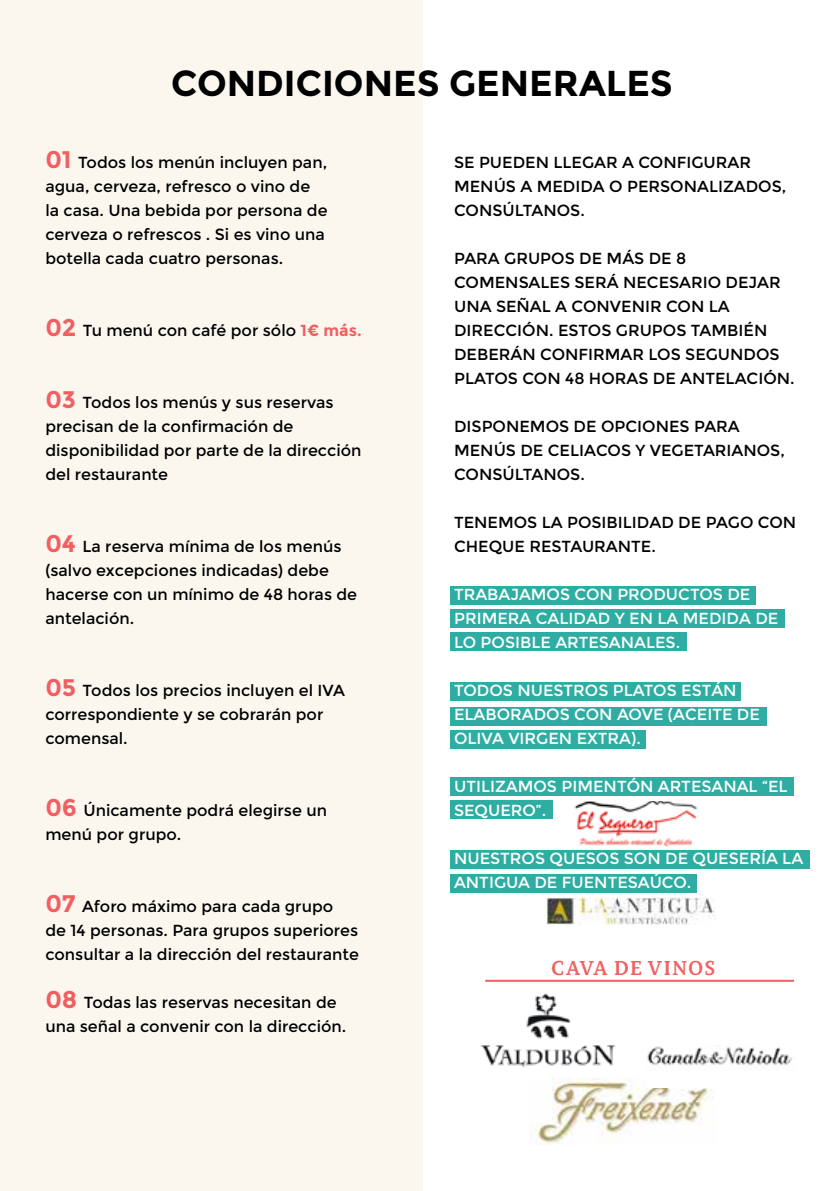
<style>
.page{position:relative;width:840px;height:1191px;background:#fff}
.page>*{position:absolute;margin:0;border:0;box-sizing:border-box;transform-origin:0 0}
.t1{font:700 36px "Montserrat";color:#000}
.t2{font:700 20px "Permian Slab Serif Typeface";letter-spacing:.045em;color:#f15f62}
.t3{font:16px/24px "Montserrat";color:#000}
.t4{font:16px/24px "Montserrat";color:#fff}
.s1{font-weight:700;font-size:24px;color:#f15f62}
.s2{font-weight:700;color:#f15f62}
.s3{font-weight:700;font-size:24px;color:#f05e61}
</style>
<div class="page">
<img style="left:574px;top:801px;width:124px;height:46px">
<div style="left:0;top:0;width:422px;height:1191px;background:#fbf7ef"></div>
<div style="left:450px;top:586px;width:305px;height:19px;background:#30ada2"></div>
<div style="left:450px;top:609px;width:335px;height:18px;background:#30ada2"></div>
<div style="left:450px;top:682px;width:290px;height:18px;background:#30ada2"></div>
<div style="left:450px;top:777px;width:343px;height:18px;background:#30ada2"></div>
<div style="left:450px;top:850px;width:359px;height:19px;background:#30ada2"></div>
<div style="left:450px;top:874px;width:246px;height:18px;background:#30ada2"></div>
<div style="left:450px;top:800px;width:103px;height:18px;background:#30ada2"></div>
<div style="left:450px;top:730px;width:195px;height:18px;background:#30ada2"></div>
<div style="left:450px;top:707px;width:316px;height:18px;background:#30ada2"></div>
<div style="left:450px;top:632px;width:236px;height:18px;background:#30ada2"></div>
<img style="left:529px;top:1078px;width:184px;height:66px">
<img style="left:646px;top:1045px;width:146px;height:42px">
<img style="left:480px;top:993px;width:136px;height:74px">
<hr style="left:485px;top:979px;width:308px;height:2px;background:#f15f62">
<img style="left:546px;top:897px;width:168px;height:28px">
<h1 class="t1" style="left:171px;top:62px;width:503px">CONDICIONES GENERALES</h1>
<p class="t3" style="left:45px;top:151px;width:283px"><span class="s1">01</span> Todos los menún incluyen pan, agua, cerveza, refresco o vino de la casa. Una bebida por persona de cerveza o refrescos . Si es vino una botella cada cuatro personas.</p>
<p class="t3" style="left:45px;top:319px;width:317px"><span class="s1">02</span> Tu menú con café por sólo <span class="s2">1€ más.</span></p>
<p class="t3" style="left:45px;top:391px;width:317px"><span class="s1">03</span> Todos los menús y sus reservas precisan de la confirmación de disponibilidad por parte de la dirección del restaurante</p>
<p class="t3" style="left:45px;top:535px;width:313px"><span class="s1">04</span> La reserva mínima de los menús (salvo excepciones indicadas) debe hacerse con un mínimo de 48 horas de antelación.</p>
<p class="t3" style="left:45px;top:679px;width:301px"><span class="s1">05</span> Todos los precios incluyen el IVA correspondiente y se cobrarán por comensal.</p>
<p class="t3" style="left:45px;top:799px;width:283px"><span class="s1">06</span> Únicamente podrá elegirse un menú por grupo.</p>
<p class="t3" style="left:45px;top:895px;width:315px"><span class="s1">07</span> Aforo máximo para cada grupo<br>de 14 personas. Para grupos superiores consultar a la dirección del restaurante</p>
<p class="t3" style="left:45px;top:991px;width:302px"><span class="s3">08</span> Todas las reservas necesitan de una señal a convenir con la dirección.</p>
<p class="t3" style="left:454px;top:151px;width:333px">SE PUEDEN LLEGAR A CONFIGURAR<br>MENÚS A MEDIDA O PERSONALIZADOS,<br>CONSÚLTANOS.</p>
<p class="t3" style="left:454px;top:247px;width:342px">PARA GRUPOS DE MÁS DE 8<br>COMENSALES SERÁ NECESARIO DEJAR<br>UNA SEÑAL A CONVENIR CON LA<br>DIRECCIÓN. ESTOS GRUPOS TAMBIÉN<br>DEBERÁN CONFIRMAR LOS SEGUNDOS<br>PLATOS CON 48 HORAS DE ANTELACIÓN.</p>
<p class="t3" style="left:454px;top:415px;width:332px">DISPONEMOS DE OPCIONES PARA<br>MENÚS DE CELIACOS Y VEGETARIANOS,<br>CONSÚLTANOS.</p>
<p class="t3" style="left:454px;top:511px;width:343px">TENEMOS LA POSIBILIDAD DE PAGO CON<br>CHEQUE RESTAURANTE.</p>
<p class="t4" style="left:454px;top:583px;width:325px">TRABAJAMOS CON PRODUCTOS DE<br>PRIMERA CALIDAD Y EN LA MEDIDA DE<br>LO POSIBLE ARTESANALES.</p>
<p class="t4" style="left:454px;top:679px;width:307px">TODOS NUESTROS PLATOS ESTÁN<br>ELABORADOS CON AOVE (ACEITE DE<br>OLIVA VIRGEN EXTRA).</p>
<p class="t4" style="left:454px;top:775px;width:335px">UTILIZAMOS PIMENTÓN ARTESANAL “EL<br>SEQUERO”.</p>
<p class="t4" style="left:454px;top:847px;width:350px">NUESTROS QUESOS SON DE QUESERÍA LA<br>ANTIGUA DE FUENTESAÚCO.</p>
<p class="t2" style="left:551px;top:950px;width:166px">CAVA DE VINOS</p>
</div>
